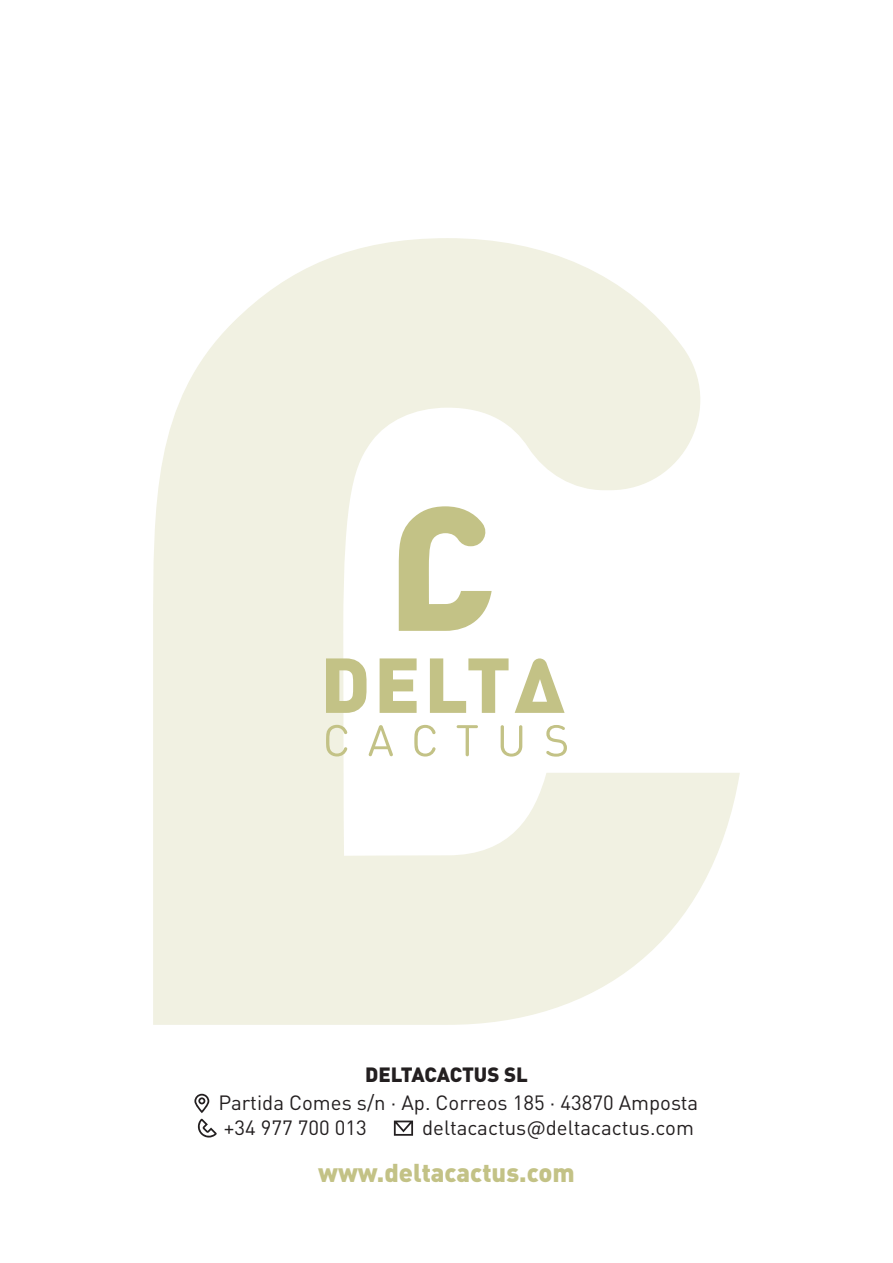
<style>
.page{position:relative;width:893px;height:1263px;background:#fff}
.page>*{position:absolute;margin:0;border:0;box-sizing:border-box;transform-origin:0 0}
.t1{font:900 25.5px "DIN Pro";color:#c3c286}
.t2{font:20.4px "DIN Pro";color:#231f20}
.t3{font:900 20.4px "DIN Pro";letter-spacing:-.01em;color:#231f20}
</style>
<div class="page">
<svg style="left:153px;top:238px;width:587px;height:787px;fill:#f1f1e2"></svg>
<svg style="left:326px;top:658px;width:40px;height:55px"></svg>
<svg style="left:380px;top:658px;width:37px;height:55px"></svg>
<svg style="left:430px;top:658px;width:79px;height:55px"></svg>
<svg style="left:515px;top:658px;width:50px;height:55px"></svg>
<svg style="left:399px;top:506px;width:93px;height:125px"></svg>
<svg style="left:326px;top:725px;width:22px;height:31px"></svg>
<svg style="left:368px;top:725px;width:25px;height:31px"></svg>
<svg style="left:414px;top:725px;width:22px;height:31px"></svg>
<svg style="left:457px;top:725px;width:21px;height:31px"></svg>
<svg style="left:501px;top:725px;width:21px;height:32px"></svg>
<svg style="left:546px;top:725px;width:21px;height:32px"></svg>
<svg style="left:197px;top:1119px;width:20px;height:18px"></svg>
<svg style="left:394px;top:1120px;width:19px;height:16px"></svg>
<svg style="left:194px;top:1094px;width:15px;height:19px"></svg>
<p class="t3" style="left:365px;top:1057px;width:164px">DELTACACTUS SL</p>
<p class="t2" style="left:218px;top:1087px;width:481px">Partida Comes s/n · Ap. Correos 185 · 43870 Amposta</p>
<p class="t2" style="left:224px;top:1112px;width:145px">+34 977 700 013</p>
<p class="t2" style="left:422px;top:1112px;width:273px">deltacactus@deltacactus.com</p>
<p class="t1" style="left:318px;top:1151px;width:258px">www.deltacactus.com</p>
</div>
